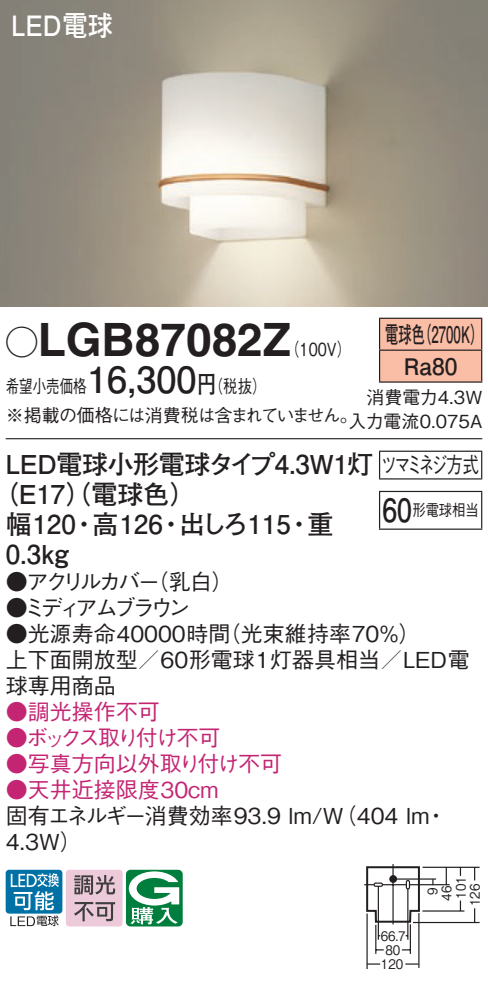
<style>
.page{position:relative;width:488px;height:988px;background:#fff}
.page>*{position:absolute;margin:0;border:0;box-sizing:border-box;transform-origin:0 0}
.t1{font:700 46px "Helvetica LT Std";color:#231f20}
.t2{font:700 28px "Futo Go B101 Pro";color:#fff;scale:.9 1}
.t3{font:700 26px "Futo Go B101 Pro";letter-spacing:-.015em;color:#231f20}
.t4{font:700 22.8px/32px "Futo Go B101 Pro";color:#231f20;text-align:center;scale:.58 1}
.t5{font:500 22px/26px "Gothic BBB Pro";color:#231f20}
.t6{font:500 22px "Gothic BBB Pro";color:#c42573}
.t7{font:500 22px "Gothic BBB Pro";letter-spacing:-.13em;color:#231f20}
.t8{font:500 22px "Gothic BBB Pro";letter-spacing:-.145em;color:#c42573}
.t9{font:500 22px "Gothic BBB Pro";letter-spacing:-.19em;color:#231f20}
.t10{font:500 22px "Gothic BBB Pro";letter-spacing:-.19em;color:#231f20;scale:.73 1}
.t11{font:500 18px/28px "Gothic BBB Pro";letter-spacing:-.035em;color:#231f20;scale:.75 1}
.t12{font:500 18px/24px "Gothic BBB Pro";color:#231f20;text-align:right}
.t13{font:500 18px "Gothic BBB Pro";color:#231f20;scale:.8 1}
.t14{font:500 16px "Gothic BBB Pro";color:#231f20;scale:.83 1}
.t15{font:500 13.2px/14px "Gothic BBB Pro";color:#231f20;text-align:center;scale:.9 1}
.s1{font-family:"Ford Classification 1";font-weight:400;font-size:32px}
.s2{font-family:"Futo Go B101 Pro";font-weight:700;font-size:36px}
.s3{font-family:"Futo Go B101 Pro";font-weight:700;font-size:24px}
.s4{font-family:"Futo Go B101 Pro";font-weight:700;font-size:32px}
</style>
<div class="page">
<img style="left:0;top:0;width:488px;height:306px">
<div style="left:380px;top:319px;width:101px;height:62px;background:#fabda6"></div>
<hr style="left:379px;top:317px;width:103px;height:2px;background:#231f20">
<hr style="left:379px;top:319px;width:1px;height:30px;background:#231f20">
<hr style="left:481px;top:319px;width:1px;height:30px;background:#231f20">
<hr style="left:379px;top:349px;width:103px;height:2px;background:#231f20">
<hr style="left:379px;top:351px;width:1px;height:30px;background:#231f20">
<hr style="left:481px;top:351px;width:1px;height:30px;background:#231f20">
<hr style="left:379px;top:381px;width:103px;height:2px;background:#231f20">
<hr style="left:6px;top:438px;width:476px;height:1px;background:#231f20">
<svg style="left:379px;top:452px;width:1px;height:26px"></svg>
<hr style="left:379px;top:450px;width:103px;height:2px;background:#231f20">
<svg style="left:481px;top:452px;width:1px;height:26px"></svg>
<hr style="left:379px;top:478px;width:103px;height:1px;background:#231f20">
<hr style="left:379px;top:492px;width:1px;height:36px;background:#231f20">
<hr style="left:379px;top:490px;width:103px;height:2px;background:#231f20">
<hr style="left:481px;top:492px;width:1px;height:36px;background:#231f20">
<hr style="left:379px;top:528px;width:103px;height:2px;background:#231f20">
<hr style="left:422px;top:866px;width:57px;height:1px;background:#231f20">
<hr style="left:396px;top:878px;width:40px;height:1px;background:#231f20">
<hr style="left:413px;top:921px;width:66px;height:2px;background:#231f20">
<hr style="left:422px;top:910px;width:42px;height:1px;background:#231f20">
<svg style="left:459px;top:900px;width:2px;height:10px"></svg>
<svg style="left:459px;top:867px;width:2px;height:8px"></svg>
<svg style="left:445px;top:867px;width:2px;height:16px"></svg>
<svg style="left:474px;top:908px;width:1px;height:13px"></svg>
<svg style="left:474px;top:867px;width:1px;height:13px"></svg>
<hr style="left:418px;top:912px;width:1px;height:55px;background:#231f20">
<hr style="left:366px;top:913px;width:1px;height:55px;background:#231f20">
<svg style="left:367px;top:963px;width:13px;height:1px"></svg>
<svg style="left:405px;top:963px;width:13px;height:1px"></svg>
<hr style="left:392px;top:864px;width:1px;height:60px;background:#231f20">
<hr style="left:409px;top:883px;width:40px;height:2px;background:#231f20">
<svg style="left:364px;top:865px;width:57px;height:88px"></svg>
<div style="left:6px;top:869px;width:56px;height:44px;background:#0071a5;border-radius:3px"></div>
<svg style="left:10px;top:873px;width:49px;height:53px"></svg>
<svg style="left:66px;top:869px;width:117px;height:57px"></svg>
<p class="t2" style="left:11px;top:3px;width:114px">LED電球</p>
<h1 class="t1" style="left:6px;top:311px;width:287px"><span class="s1">A</span>LGB87082Z</h1>
<p class="t4" style="left:385px;top:315px;width:171px">電球色（2700K）<br>Ra80</p>
<p class="t12" style="left:348px;top:383px;width:135px">消費電力4.3W入力電流0.075A</p>
<p class="t3" style="left:6px;top:443px;width:369px">LED電球小形電球タイプ4.3W1灯</p>
<p class="t3" style="left:-8px;top:473px;width:206px">（E17（）電球色）</p>
<p class="t3" style="left:6px;top:503px;width:329px">幅120・高126・出しろ115・重</p>
<p class="t3" style="left:6px;top:533px;width:65px">0.3kg</p>
<p class="t7" style="left:6px;top:564px;width:229px">●アクリルカバー（乳白）</p>
<p class="t9" style="left:6px;top:590px;width:186px">●ミディアムブラウン</p>
<p class="t5" style="left:6px;top:618px;width:465px">●光源寿命40000時間（光束維持率70％）<br>上下面開放型／60形電球1灯器具相当／LED電球専用商品</p>
<p class="t6" style="left:6px;top:694px;width:155px">●調光操作不可</p>
<p class="t8" style="left:6px;top:720px;width:216px">●ボックス取り付け不可</p>
<p class="t6" style="left:6px;top:746px;width:278px">●写真方向以外取り付け不可</p>
<p class="t6" style="left:6px;top:772px;width:214px">●天井近接限度30cm</p>
<p class="t5" style="left:6px;top:800px;width:443px">固有エネルギー消費効率93.9 lm/W（404 lm・<br>4.3W）</p>
<p class="t13" style="left:285px;top:334px;width:84px">（100V）</p>
<p class="t11" style="left:6px;top:370px;width:471px">希望小売価格<span class="s2">16,300</span><span class="s3">円</span>（税抜）<br>※掲載の価格には消費税は含まれていません。</p>
<p class="t10" style="left:381px;top:447px;width:135px">ツマミネジ方式</p>
<p class="t14" style="left:382px;top:497px;width:118px"><span class="s4">60</span>形電球相当</p>
<p class="t15" style="left:380px;top:926px;width:29px">66.7<br>80<br>120</p>
<p class="t15" style="left:423px;top:906px;width:35px;rotate:-90deg">9<br>46<br>101<br>126</p>
</div>
